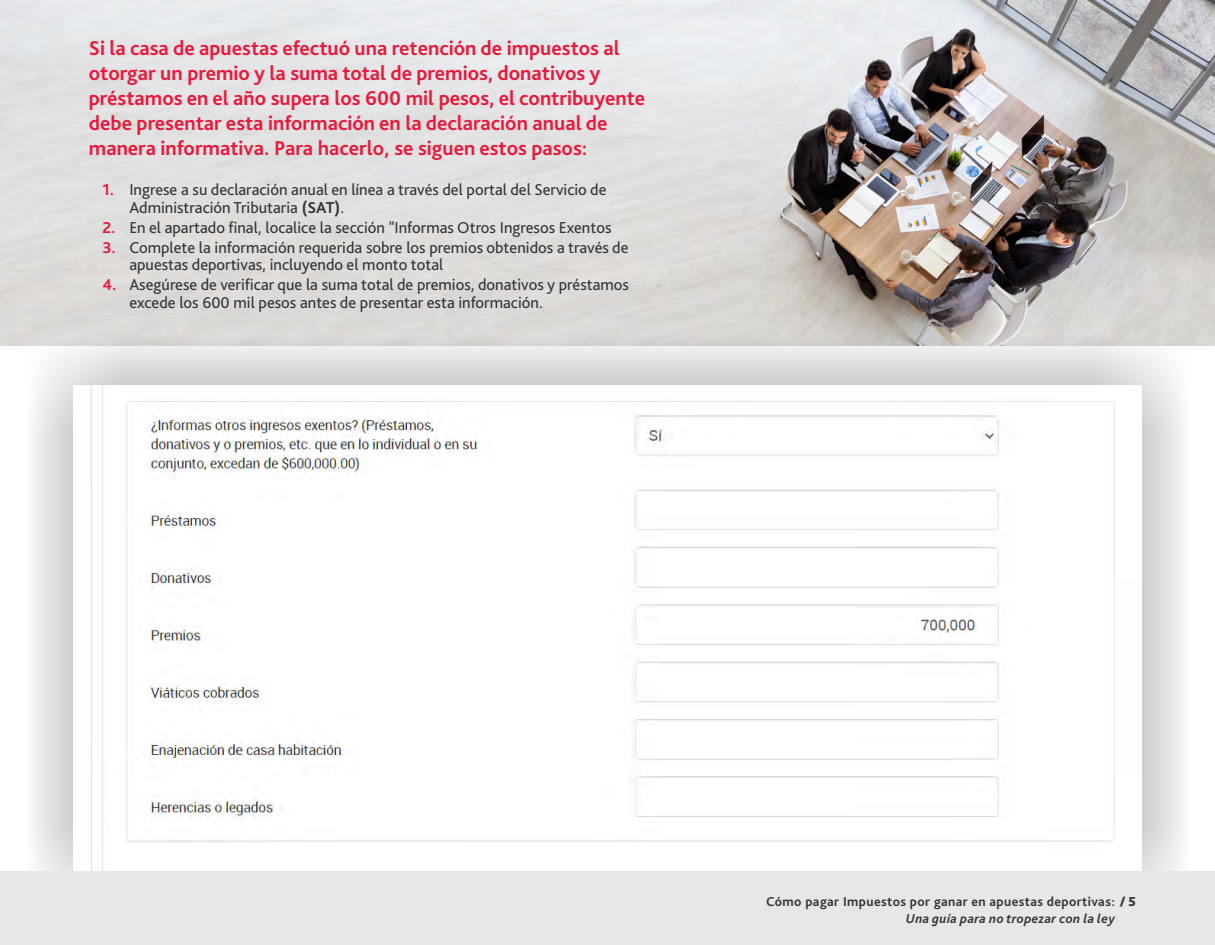
<style>
.page{position:relative;width:1215px;height:945px;background:#fff}
.page>*{position:absolute;margin:0;border:0;box-sizing:border-box;transform-origin:0 0}
.t1{font:700 21px/25px "Bliss Pro";color:#e81a3b}
.t2{font:16.5px/17.7px "Bliss Pro";color:#333}
.t3{font:700 13.5px "Bliss Pro";letter-spacing:.03em;color:#343433}
.t4{font:italic 700 13.5px "Bliss Pro";letter-spacing:.025em;color:#343433}
.s1{font-weight:700;color:#e81a3b}
.s2{font-weight:700}
.s3{font-weight:800}
</style>
<div class="page">
<img style="left:0;top:0;width:1215px;height:345px">
<div style="left:24px;top:337px;width:1167px;height:586px;background:#a7a9ac;opacity:.98"></div>
<img style="left:73px;top:386px;width:1069px;height:485px">
<div style="left:0;top:871px;width:1215px;height:74px;background:#e8e7e8"></div>
<p class="t1" style="left:89px;top:35px;width:558px">Si la casa de apuestas efectuó una retención de impuestos al otorgar un premio y la suma total de premios, donativos y préstamos en el año supera los 600 mil pesos, el contribuyente debe presentar esta información en la declaración anual de manera informativa. Para hacerlo, se siguen estos pasos꞉</p>
<p class="t2" style="left:129px;top:181px;width:479px;text-indent:-27px"><span class="s1">1.</span> Ingrese a su declaración anual en línea a través del portal del Servicio de<br>Administración Tributaria <span class="s2">(SAT)</span>.</p>
<p class="t2" style="left:102px;top:218px;width:511px"><span class="s1">2.</span> En el apartado final, localice la sección "Informas Otros Ingresos Exentos</p>
<p class="t2" style="left:129px;top:238px;width:501px;text-indent:-27px"><span class="s1">3.</span> Complete la información requerida sobre los premios obtenidos a través de apuestas deportivas, incluyendo el monto total</p>
<p class="t2" style="left:129px;top:275px;width:501px;text-indent:-27px"><span class="s1">4.</span> Asegúrese de verificar que la suma total de premios, donativos y préstamos excede los 600 mil pesos antes de presentar esta información.</p>
<p class="t3" style="left:766px;top:894px;width:371px">Cómo pagar Impuestos por ganar en apuestas deportivas꞉ <span class="s3">/ 5</span></p>
<p class="t4" style="left:906px;top:910px;width:211px">Una guía para no tropezar con la ley</p>
</div>
